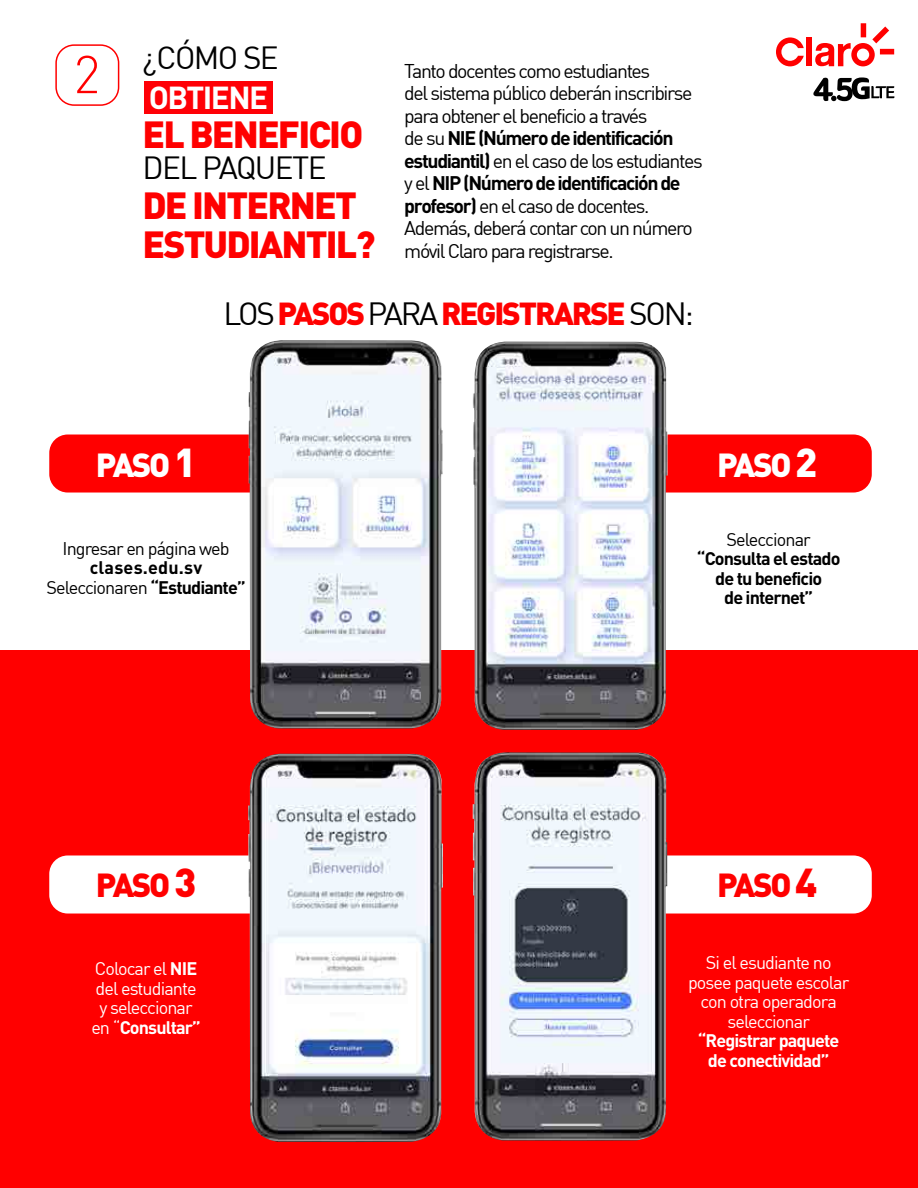
<style>
.page{position:relative;width:918px;height:1188px;background:#fff}
.page>*{position:absolute;margin:0;border:0;box-sizing:border-box;transform-origin:0 0}
.t1{font:300 52.35px "DIN";color:#f00}
.t2{font:900 37.35px/39.5px "DIN";letter-spacing:-.05em;color:#f00}
.t3{font:900 33px "DIN";letter-spacing:-.07em;color:#fff}
.t4{font:900 33px "DIN";letter-spacing:-.07em;color:#f00}
.t5{font:900 31.5px "DIN";letter-spacing:-.07em;color:#f00}
.t6{font:31.35px "DIN";letter-spacing:-.05em;color:#000}
.t7{font:700 31.35px "DIN";letter-spacing:-.05em;color:#fff}
.t8{font:19.5px/22.5px "DIN";letter-spacing:-.07em;color:#000}
.t9{font:18px/19.5px "DIN";letter-spacing:-.05em;color:#fff;text-align:center}
.t10{font:700 18px/19.5px "DIN";letter-spacing:-.05em;color:#000;text-align:center}
.t11{font:700 18px/19.5px "DIN";letter-spacing:.01em;color:#000;text-align:center}
.t12{font:700 18px/19.5px "DIN";letter-spacing:-.05em;color:#fff;text-align:center}
.t13{font:18px "DIN";letter-spacing:-.05em;color:#000}
.s1{font-weight:700}
.s2{font-weight:400;color:#000}
.s3{font-size:39.9px}
.s4{font-weight:400}
</style>
<div class="page">
<div style="left:49px;top:435px;width:227px;height:58px;background:#f00;border-radius:18px"></div>
<div style="left:0;top:651px;width:918px;height:537px;background:#f00"></div>
<div style="left:645px;top:435px;width:227px;height:58px;background:#f00;border-radius:18px"></div>
<div style="left:144px;top:81px;width:129px;height:33px;background:#ff0006"></div>
<div style="left:49px;top:856px;width:227px;height:58px;background:#fff;border-radius:18px"></div>
<div style="left:645px;top:856px;width:227px;height:58px;background:#fff;border-radius:18px"></div>
<img style="left:249px;top:340px;width:194px;height:389px">
<img style="left:473px;top:342px;width:195px;height:388px">
<img style="left:248px;top:754px;width:195px;height:388px">
<img style="left:473px;top:752px;width:194px;height:389px">
<div style="left:55px;top:44px;width:64px;height:62px;border:2px solid #f00;border-radius:18px"></div>
<svg style="left:813px;top:77px;width:81px;height:24px"></svg>
<svg style="left:776px;top:37px;width:28px;height:29px"></svg>
<div style="left:807px;top:37px;width:5px;height:29px;background:#f00"></div>
<svg style="left:815px;top:23px;width:79px;height:43px"></svg>
<h1 class="t1" style="left:73px;top:42px;width:28px">2</h1>
<h3 class="t6" style="left:143px;top:39px;width:138px">¿CÓMO SE</h3>
<h3 class="t7" style="left:149px;top:77px;width:121px">OBTIENE</h3>
<h2 class="t2" style="left:143px;top:113px;width:222px">EL BENEFICIO</h2>
<h3 class="t6" style="left:143px;top:148px;width:186px">DEL PAQUETE</h3>
<h2 class="t2" style="left:143px;top:183px;width:235px">DE INTERNET<br>ESTUDIANTIL?</h2>
<p class="t8" style="left:404px;top:59px;width:300px">Tanto docentes como estudiantes<br>del sistema público deberán inscribirse para obtener el beneficio a través<br>de su <span class="s1">NIE (Número de identificación estudiantil)</span> en el caso de los estudiantes y el <span class="s1">NIP (Número de identificación de profesor)</span> en el caso de docentes.<br>Además, deberá contar con un número móvil Claro para registrarse.</p>
<h3 class="t5" style="left:224px;top:293px;width:472px"><span class="s2">LOS</span> PASOS <span class="s2">PARA</span>REGISTRARSE <span class="s2">SON:</span></h3>
<h3 class="t3" style="left:96px;top:442px;width:102px">PASO <span class="s3">1</span></h3>
<h3 class="t3" style="left:717px;top:442px;width:102px">PASO <span class="s3">2</span></h3>
<p class="t13" style="left:63px;top:537px;width:169px">Ingresar en página web</p>
<p class="t11" style="left:46px;top:557px;width:201px">clases.edu.sv<br><span class="s4">Seleccionaren</span> “Estudiante”</p>
<p class="t13" style="left:727px;top:528px;width:86px">Seleccionar</p>
<p class="t10" style="left:697px;top:548px;width:145px">“Consulta el estado de tu beneficio<br>de internet”</p>
<h3 class="t4" style="left:96px;top:863px;width:102px">PASO <span class="s3">3</span></h3>
<h3 class="t4" style="left:717px;top:863px;width:102px">PASO <span class="s3">4</span></h3>
<p class="t9" style="left:91px;top:959px;width:111px">Colocar el <span class="s1">NIE </span>del estudiante y seleccionar en “<span class="s1">Consultar”</span></p>
<p class="t9" style="left:688px;top:953px;width:163px">Si el esudiante no posee paquete escolar con otra operadora seleccionar</p>
<p class="t12" style="left:698px;top:1030px;width:143px">“Registrar paquete de conectividad”</p>
</div>
